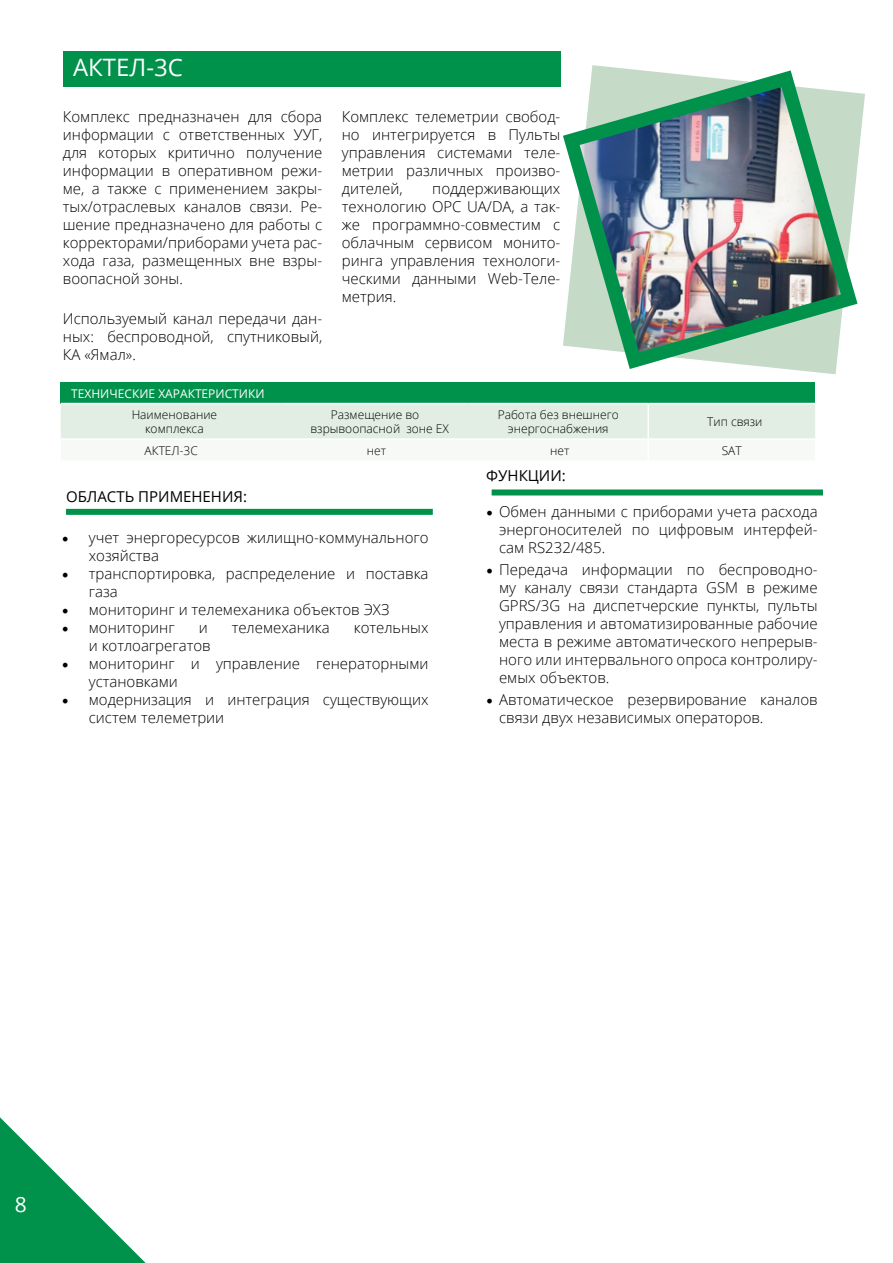
<style>
.page{position:relative;width:893px;height:1263px;background:#fff}
.page>*{position:absolute;margin:0;border:0;box-sizing:border-box;transform-origin:0 0}
.t1{font:24px "Open Sans";color:#fff}
.t2{font:21px "Open Sans";color:#fff}
.t3{font:300 15px/18px "Open Sans";color:#000;text-align:justify}
.t4{font:15px "Open Sans";color:#000}
.t5{font:300 12px/14.4px "Open Sans";color:#000;text-align:center}
.t6{font:12px "Open Sans";color:#fff}
.s1{font-family:"Minion Pro";font-weight:400;font-size:18px}
</style>
<div class="page">
<svg style="left:0;top:1117px;width:146px;height:146px"></svg>
<div style="left:66px;top:509px;width:367px;height:6px;background:#00914b"></div>
<div style="left:61px;top:382px;width:754px;height:22px;background:#00914b"></div>
<div style="left:61px;top:404px;width:754px;height:34px;background:#e2eee3"></div>
<hr style="left:61px;top:403px;width:221px;height:1px;background:#fff">
<hr style="left:282px;top:403px;width:186px;height:1px;background:#fff">
<hr style="left:468px;top:403px;width:180px;height:1px;background:#fff">
<hr style="left:648px;top:403px;width:167px;height:1px;background:#fff">
<hr style="left:647px;top:404px;width:2px;height:34px;background:#fff">
<div style="left:492px;top:489px;width:331px;height:6px;background:#00914b"></div>
<div style="left:63px;top:51px;width:497px;height:35px;background:#00914b"></div>
<img style="left:555px;top:62px;width:310px;height:313px">
<h1 class="t1" style="left:73px;top:51px;width:111px">АКТЕЛ-3С</h1>
<p class="t3" style="left:63px;top:107px;width:261px">Комплекс предназначен для сбора информации с ответственных УУГ, для которых критично получение информации в оперативном режи&shy;ме, а также с применением закры&shy;тых/отраслевых каналов связи. Ре&shy;шение предназначено для работы с корректорами/приборами учета рас&shy;хода газа, размещенных вне взры&shy;воопасной зоны.</p>
<p class="t3" style="left:63px;top:309px;width:261px">Используемый канал передачи дан&shy;ных: беспроводной, спутниковый, КА «Ямал».</p>
<p class="t3" style="left:342px;top:108px;width:220px">Комплекс телеметрии свобод&shy;но интегрируется в Пульты управления системами теле&shy;метрии различных произво&shy;дителей,</p>
<p class="t3" style="left:342px;top:180px;width:220px;text-indent:90px">поддерживающих технологию OPC UA/DA, а так&shy;же программно-совместим c облачным сервисом монито&shy;ринга управления технологи&shy;ческими данными Web-Теле&shy;метрия.</p>
<p class="t6" style="left:71px;top:385px;width:195px">ТЕХНИЧЕСКИЕ ХАРАКТЕРИСТИКИ</p>
<p class="t5" style="left:132px;top:407px;width:87px">Наименование комплекса</p>
<p class="t5" style="left:310px;top:407px;width:140px;text-align:left;text-indent:20px">Размещение во взрывоопасной зоне EX</p>
<p class="t5" style="left:498px;top:407px;width:123px">Работа без внешнего энергоснабжения</p>
<p class="t5" style="left:707px;top:414px;width:57px">Тип связи</p>
<p class="t5" style="left:145px;top:443px;width:55px">АКТЕЛ-3С</p>
<p class="t5" style="left:367px;top:443px;width:21px">нет</p>
<p class="t5" style="left:550px;top:443px;width:21px">нет</p>
<p class="t5" style="left:722px;top:443px;width:22px">SAT</p>
<p class="t4" style="left:66px;top:486px;width:182px">ОБЛАСТЬ ПРИМЕНЕНИЯ:</p>
<p class="t3" style="left:89px;top:528px;width:341px;text-indent:-27px"><span class="s1">•</span> учет энергоресурсов жилищно-коммунального хозяйства</p>
<p class="t3" style="left:89px;top:564px;width:341px;text-indent:-27px"><span class="s1">•</span> транспортировка, распределение и поставка газа</p>
<p class="t3" style="left:62px;top:600px;width:329px"><span class="s1">•</span> мониторинг и телемеханика объектов ЭХЗ</p>
<p class="t3" style="left:62px;top:618px;width:114px"><span class="s1">•</span> мониторинг</p>
<p class="t3" style="left:199px;top:618px;width:10px">и</p>
<p class="t3" style="left:232px;top:618px;width:100px">телемеханика</p>
<p class="t3" style="left:354px;top:618px;width:76px">котельных</p>
<p class="t3" style="left:89px;top:636px;width:123px">и котлоагрегатов</p>
<p class="t3" style="left:89px;top:654px;width:341px;text-indent:-27px"><span class="s1">•</span> мониторинг и управление генераторными установками</p>
<p class="t3" style="left:89px;top:690px;width:341px;text-indent:-27px"><span class="s1">•</span> модернизация и интеграция существующих систем телеметрии</p>
<p class="t4" style="left:486px;top:465px;width:81px">ФУНКЦИИ:</p>
<p class="t3" style="left:499px;top:502px;width:320px;text-indent:-13px"><span class="s1">•</span> Обмен данными с приборами учета расхода энергоносителей по цифровым интерфей&shy;сам RS232/485.</p>
<p class="t3" style="left:499px;top:560px;width:320px;text-indent:-13px"><span class="s1">•</span> Передача информации по беспроводно&shy;му каналу связи стандарта GSM в режиме GPRS/3G на диспетчерские пункты, пульты управления и автоматизированные рабочие места в режиме автоматического непрерыв&shy;ного или интервального опроса контролиру&shy;емых объектов.</p>
<p class="t3" style="left:499px;top:690px;width:320px;text-indent:-13px"><span class="s1">•</span> Автоматическое резервирование каналов связи двух независимых операторов.</p>
<h2 class="t2" style="left:15px;top:1190px;width:14px">8</h2>
</div>
